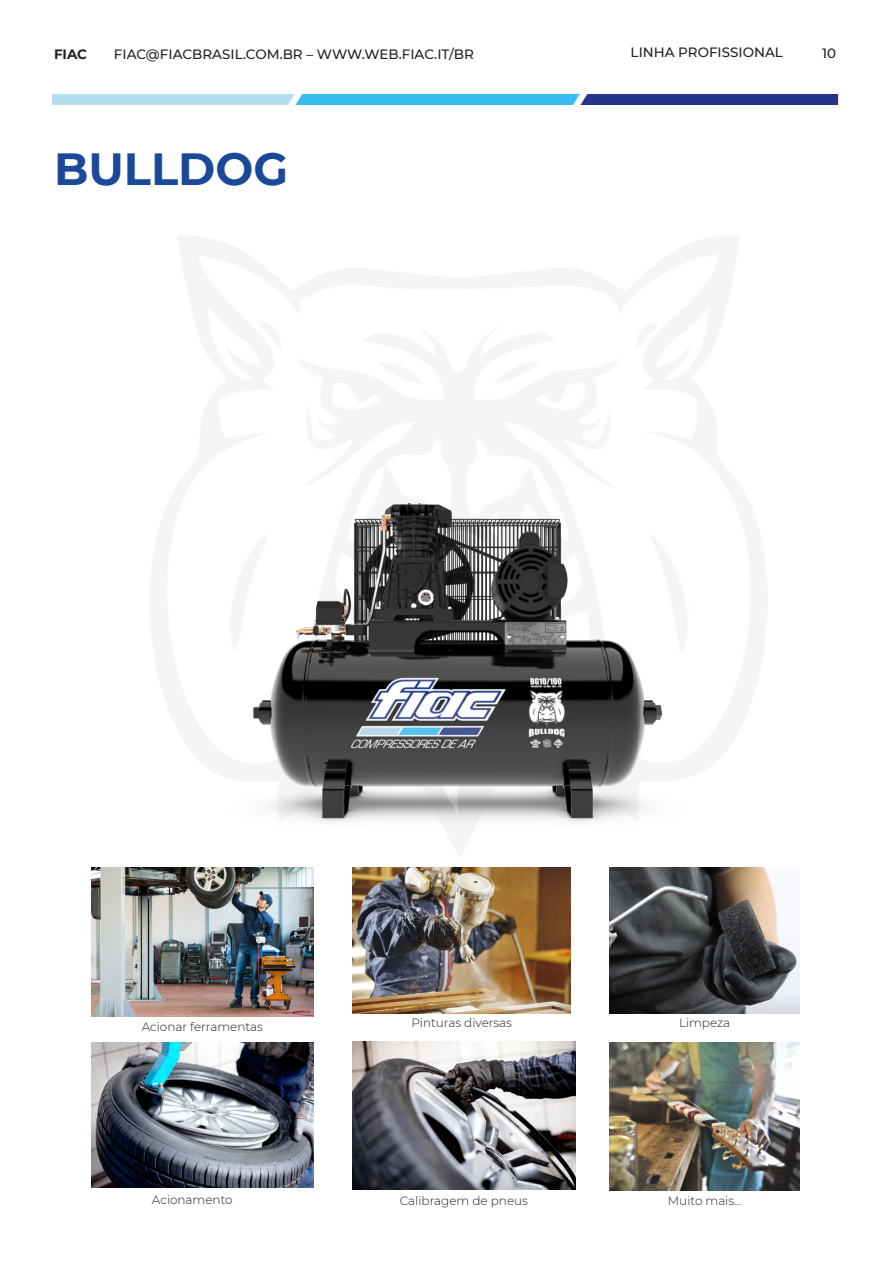
<style>
.page{position:relative;width:893px;height:1263px;background:#fff}
.page>*{position:absolute;margin:0;border:0;box-sizing:border-box;transform-origin:0 0}
.t1{font:700 45px "Montserrat";color:#1b4999}
.t2{font:500 13.5px "Montserrat";color:#231f20}
.t3{font:700 13.5px "Montserrat";color:#231f20}
.t4{font:300 12px "Montserrat";color:#231f20}
</style>
<div class="page">
<img style="left:52px;top:95px;width:787px;height:10px">
<img style="left:253px;top:502px;width:410px;height:329px">
<img style="left:91px;top:868px;width:223px;height:148px">
<img style="left:353px;top:868px;width:218px;height:145px">
<img style="left:91px;top:1042px;width:223px;height:146px">
<img style="left:353px;top:1041px;width:222px;height:148px">
<img style="left:610px;top:868px;width:189px;height:145px">
<img style="left:610px;top:1042px;width:189px;height:149px">
<p class="t3" style="left:54px;top:45px;width:35px">FIAC</p>
<p class="t2" style="left:114px;top:45px;width:362px">FIAC@FIACBRASIL.COM.BR – WWW.WEB.FIAC.IT/BR</p>
<p class="t2" style="left:822px;top:43px;width:15px">10</p>
<p class="t2" style="left:631px;top:43px;width:154px">LINHA PROFISSIONAL</p>
<p class="t1" style="left:54px;top:136px;width:236px">BULLDOG</p>
<p class="t4" style="left:142px;top:1019px;width:123px">Acionar ferramentas</p>
<p class="t4" style="left:412px;top:1014px;width:102px">Pinturas diversas</p>
<p class="t4" style="left:679px;top:1015px;width:53px">Limpeza</p>
<p class="t4" style="left:152px;top:1192px;width:82px">Acionamento</p>
<p class="t4" style="left:400px;top:1193px;width:130px">Calibragem de pneus</p>
<p class="t4" style="left:668px;top:1193px;width:75px">Muito mais...</p>
</div>
